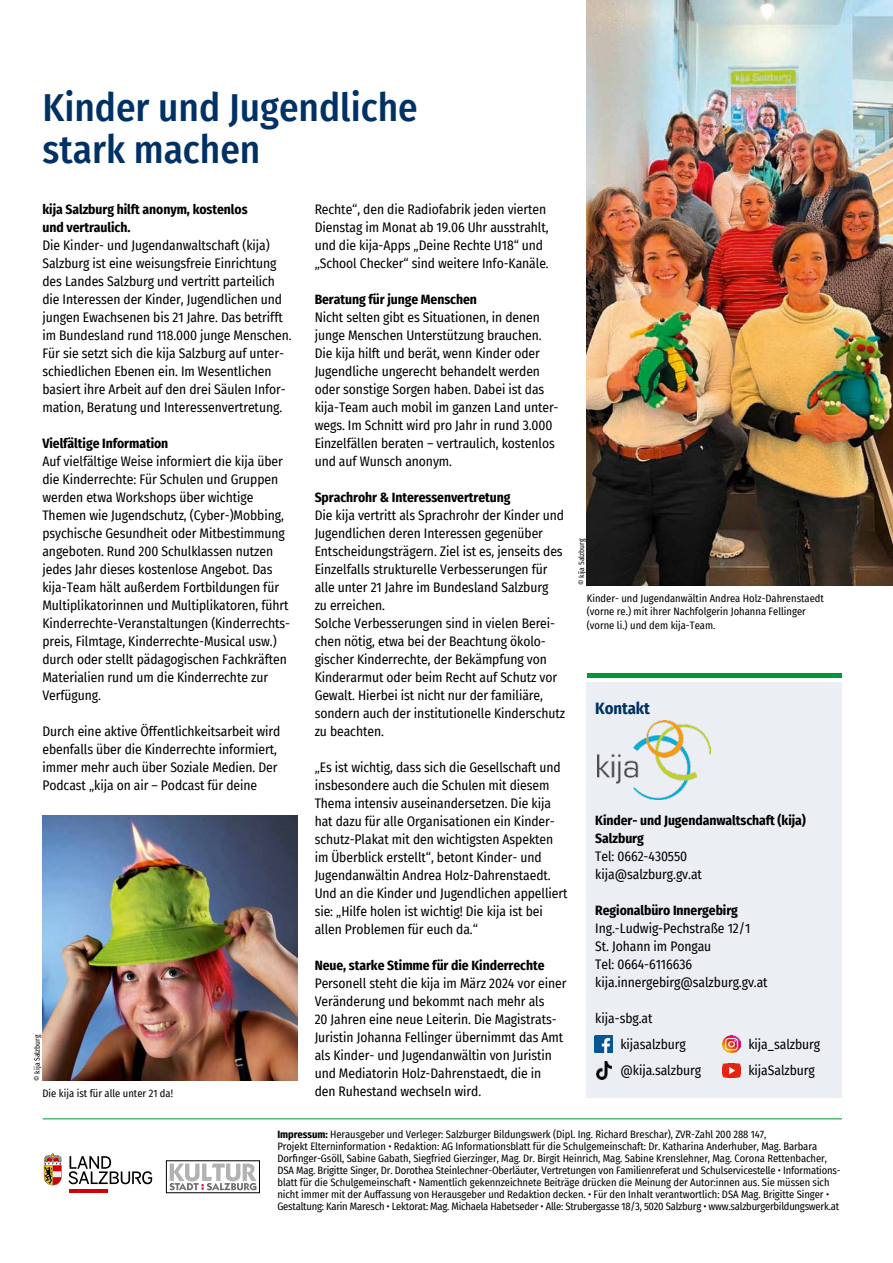
<style>
.page{position:relative;width:893px;height:1263px;background:#fff}
.page>*{position:absolute;margin:0;border:0;box-sizing:border-box;transform-origin:0 0}
.t1{font:500 39px/42px "Fira Sans Condensed";color:#003165}
.t2{font:700 16.5px "Fira Sans Condensed";letter-spacing:-.005em;color:#003165}
.t3{font:13.5px/18px "Fira Sans Condensed";letter-spacing:-.005em;color:#000}
.t4{font:700 13.5px/18px "Fira Sans Condensed";letter-spacing:-.005em;color:#000}
.t5{font:10.5px/12px "Fira Sans Condensed";letter-spacing:-.005em;color:#000}
.t6{font:7.5px "Fira Sans Condensed";color:#000}
.s1{font-weight:700}
</style>
<div class="page">
<hr style="left:587px;top:673px;width:255px;height:4px;background:#009836">
<div style="left:587px;top:682px;width:255px;height:415px;background:#ebeef2"></div>
<svg style="left:44px;top:1153px;width:18px;height:32px"></svg>
<hr style="left:70px;top:1189px;width:38px;height:3px;background:#d10007">
<svg style="left:69px;top:1156px;width:83px;height:28px"></svg>
<svg style="left:166px;top:1160px;width:94px;height:33px"></svg>
<svg style="left:170px;top:1163px;width:86px;height:27px"></svg>
<hr style="left:43px;top:1118px;width:799px;height:1px;background:#009634">
<img style="left:587px;top:0;width:306px;height:585px">
<img style="left:598px;top:721px;width:113px;height:79px">
<img style="left:42px;top:816px;width:256px;height:265px">
<img style="left:595px;top:1035px;width:18px;height:18px">
<img style="left:723px;top:1035px;width:18px;height:18px">
<img style="left:596px;top:1061px;width:15px;height:18px">
<img style="left:723px;top:1064px;width:18px;height:13px">
<h1 class="t1" style="left:43px;top:84px;width:377px">Kinder und Jugendliche stark machen</h1>
<p class="t4" style="left:42px;top:200px;width:207px">kija Salzburg hilft anonym, kostenlos und vertraulich.</p>
<p class="t3" style="left:42px;top:236px;width:251px">Die Kinder- und Jugendanwaltschaft (kija)<br>Salzburg ist eine weisungsfreie Einrichtung des Landes Salzburg und vertritt parteilich die Interessen der Kinder, Jugendlichen und jungen Ewachsenen bis 21 Jahre. Das betrifft im Bundesland rund 118.000 junge Menschen.<br>Für sie setzt sich die kija Salzburg auf unter&shy;schiedlichen Ebenen ein. Im Wesentlichen basiert ihre Arbeit auf den drei Säulen Infor&shy;mation, Beratung und Interessenvertretung.</p>
<p class="t4" style="left:42px;top:434px;width:127px">Vielfältige Information</p>
<p class="t3" style="left:42px;top:452px;width:249px">Auf vielfältige Weise informiert die kija über die Kinderrechte: Für Schulen und Gruppen werden etwa Workshops über wichtige Themen wie Jugendschutz, (Cyber-)Mobbing, psychische Gesundheit oder Mitbestimmung angeboten. Rund 200 Schulklassen nutzen jedes Jahr dieses kostenlose Angebot. Das kija-Team hält außerdem Fortbildungen für Multiplikatorinnen und Multiplikatoren, führt Kinderrechte-Veranstaltungen (Kinderrechts&shy;preis, Filmtage, Kinderrechte-Musical usw.) durch oder stellt pädagogischen Fachkräften Materialien rund um die Kinderrechte zur Verfügung.</p>
<p class="t3" style="left:42px;top:722px;width:240px">Durch eine aktive Öffentlichkeitsarbeit wird ebenfalls über die Kinderrechte informiert, immer mehr auch über Soziale Medien. Der Podcast „kija on air – Podcast für deine</p>
<p class="t6" style="left:32px;top:1081px;width:48px;rotate:-90deg">© kija Salzburg</p>
<p class="t5" style="left:43px;top:1087px;width:132px">Die kija ist für alle unter 21 da!</p>
<p class="t3" style="left:315px;top:200px;width:236px">Rechte“, den die Radiofabrik jeden vierten Dienstag im Monat ab 19.06 Uhr ausstrahlt, und die kija-Apps „Deine Rechte U18“ und „School Checker“ sind weitere Info-Kanäle.</p>
<p class="t4" style="left:315px;top:290px;width:164px">Beratung für junge Menschen</p>
<p class="t3" style="left:315px;top:308px;width:245px">Nicht selten gibt es Situationen, in denen junge Menschen Unterstützung brauchen.<br>Die kija hilft und berät, wenn Kinder oder Jugendliche ungerecht behandelt werden oder sonstige Sorgen haben. Dabei ist das kija-Team auch mobil im ganzen Land unter&shy;wegs. Im Schnitt wird pro Jahr in rund 3.000<br>Einzelfällen beraten – vertraulich, kostenlos und auf Wunsch anonym.</p>
<p class="t4" style="left:315px;top:488px;width:197px">Sprachrohr &amp; Interessenvertretung</p>
<p class="t3" style="left:315px;top:506px;width:252px">Die kija vertritt als Sprachrohr der Kinder und Jugendlichen deren Interessen gegenüber Entscheidungsträgern. Ziel ist es, jenseits des Einzelfalls strukturelle Verbesserungen für alle unter 21 Jahre im Bundesland Salzburg<br>zu erreichen.<br>Solche Verbesserungen sind in vielen Berei&shy;chen nötig, etwa bei der Beachtung ökolo&shy;gischer Kinderrechte, der Bekämpfung von Kinderarmut oder beim Recht auf Schutz vor Gewalt. Hierbei ist nicht nur der familiäre, sondern auch der institutionelle Kinderschutz zu beachten.</p>
<p class="t3" style="left:315px;top:758px;width:254px">„Es ist wichtig, dass sich die Gesellschaft und insbesondere auch die Schulen mit diesem Thema intensiv auseinandersetzen. Die kija hat dazu für alle Organisationen ein Kinder&shy;schutz-Plakat mit den wichtigsten Aspekten im Überblick erstellt“, betont Kinder- und Jugendanwältin Andrea Holz-Dahrenstaedt.<br>Und an die Kinder und Jugendlichen appelliert sie: „Hilfe holen ist wichtig! Die kija ist bei allen Problemen für euch da.“</p>
<p class="t4" style="left:315px;top:955px;width:231px">Neue, starke Stimme für die Kinderrechte</p>
<p class="t3" style="left:315px;top:974px;width:253px">Personell steht die kija im März 2024 vor einer Veränderung und bekommt nach mehr als<br>20 Jahren eine neue Leiterin. Die Magistrats-Juristin Johanna Fellinger übernimmt das Amt als Kinder- und Jugendanwältin von Juristin und Mediatorin Holz-Dahrenstaedt, die in<br>den Ruhestand wechseln wird.</p>
<p class="t6" style="left:576px;top:585px;width:48px;rotate:-90deg">© kija Salzburg</p>
<p class="t5" style="left:587px;top:591px;width:239px;line-height:13.5px">Kinder- und Jugendanwältin Andrea Holz-Dahrenstaedt (vorne re.) mit ihrer Nachfolgerin Johanna Fellinger (vorne li.) und dem kija-Team.</p>
<p class="t2" style="left:595px;top:694px;width:56px">Kontakt</p>
<p class="t4" style="left:595px;top:810px;width:212px">Kinder- und Jugendanwaltschaft (kija)<br>Salzburg</p>
<p class="t3" style="left:595px;top:847px;width:108px">Tel: 0662-430550 kija@salzburg.gv.at</p>
<p class="t4" style="left:595px;top:900px;width:144px">Regionalbüro Innergebirg</p>
<p class="t3" style="left:595px;top:919px;width:174px">Ing.-Ludwig-Pechstraße 12/1<br>St. Johann im Pongau<br>Tel: 0664-6116636 kija.innergebirg@salzburg.gv.at</p>
<p class="t3" style="left:595px;top:1009px;width:59px">kija-sbg.at</p>
<p class="t3" style="left:620px;top:1034px;width:67px">kijasalzburg</p>
<p class="t3" style="left:748px;top:1034px;width:73px">kija_salzburg</p>
<p class="t3" style="left:620px;top:1061px;width:82px">@kija.salzburg</p>
<p class="t3" style="left:748px;top:1061px;width:68px">kijaSalzburg</p>
<p class="t5" style="left:277px;top:1128px;width:565px"><span class="s1">Impressum:</span> Herausgeber und Verleger: Salzburger Bildungswerk (Dipl. Ing. Richard Breschar), ZVR-Zahl 200 288 147,<br>Projekt Elterninformation • Redaktion: AG Informationsblatt für die Schulgemeinschaft: Dr. Katharina Anderhuber, Mag. Barbara Dorfinger-Gsöll, Sabine Gabath, Siegfried Gierzinger, Mag. Dr. Birgit Heinrich, Mag. Sabine Krenslehner, Mag. Corona Rettenbacher, DSA Mag. Brigitte Singer, Dr. Dorothea Steinlechner-Oberläuter, Vertretungen von Familienreferat und Schulservicestelle • Informations&shy;blatt für die Schulgemeinschaft • Namentlich gekennzeichnete Beiträge drücken die Meinung der Autor:innen aus. Sie müssen sich nicht immer mit der Auffassung von Herausgeber und Redaktion decken. • Für den Inhalt verantwortlich: DSA Mag. Brigitte Singer • Gestaltung: Karin Maresch • Lektorat: Mag. Michaela Habetseder • Alle: Strubergasse 18/3, 5020 Salzburg • www.salzburgerbildungswerk.at</p>
</div>
